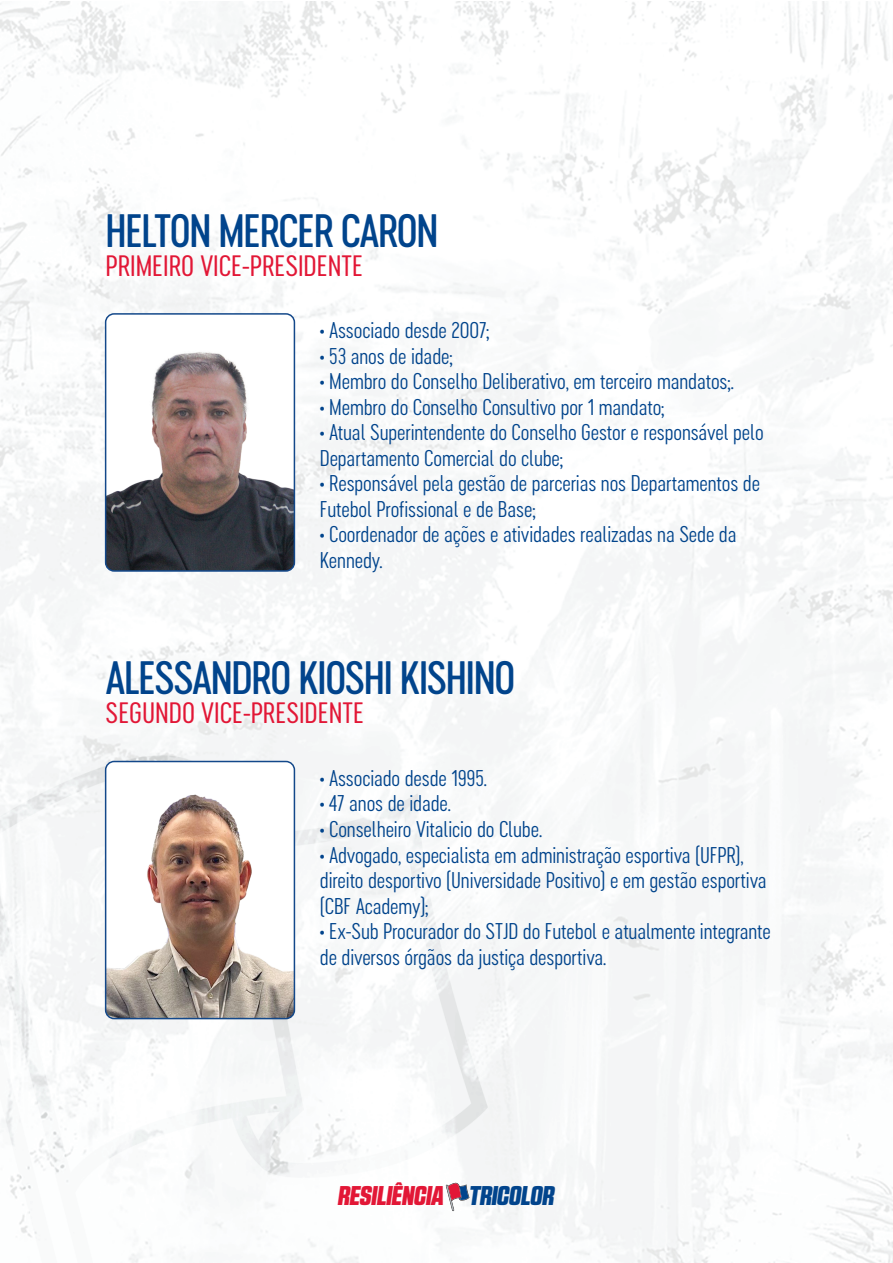
<style>
.page{position:relative;width:893px;height:1263px;background:#fff}
.page>*{position:absolute;margin:0;border:0;box-sizing:border-box;transform-origin:0 0}
.t1{font:42.75px "Cervino Semi Bold Neue";letter-spacing:-.03em;color:#01448c}
.t2{font:27.45px "Cervino Medium Neue";color:#e21736}
.t3{font:italic 900 27.15px "RB No 2.1 a";color:#e21736}
.t4{font:21.3px/25.5px "Cervino Regular Neue";letter-spacing:-.005em;color:#01448c}
.s1{color:#01448c}
</style>
<div class="page">
<img style="left:1px;top:1px;width:892px;height:1262px">
<svg style="left:446px;top:1182px;width:23px;height:29px"></svg>
<img style="left:106px;top:314px;width:188px;height:257px">
<div style="left:105px;top:313px;width:190px;height:259px;border:2px solid #13488a;border-radius:9px"></div>
<img style="left:106px;top:761px;width:188px;height:257px">
<div style="left:105px;top:761px;width:190px;height:258px;border:2px solid #13488a;border-radius:9px"></div>
<h1 class="t1" style="left:106px;top:202px;width:334px">HELTON MERCER CARON</h1>
<p class="t2" style="left:106px;top:247px;width:259px">PRIMEIRO VICE-PRESIDENTE</p>
<p class="t4" style="left:320px;top:318px;width:171px">• Associado desde 2007;</p>
<p class="t4" style="left:320px;top:344px;width:134px">• 53 anos de idade;</p>
<p class="t4" style="left:320px;top:369px;width:415px">• Membro do Conselho Deliberativo, em terceiro mandatos;.</p>
<p class="t4" style="left:320px;top:395px;width:346px">• Membro do Conselho Consultivo por 1 mandato;</p>
<p class="t4" style="left:320px;top:420px;width:445px">• Atual Superintendente do Conselho Gestor e responsável pelo<br>Departamento Comercial do clube;</p>
<p class="t4" style="left:320px;top:471px;width:442px">• Responsável pela gestão de parcerias nos Departamentos de<br>Futebol Profissional e de Base;</p>
<p class="t4" style="left:320px;top:522px;width:418px">• Coordenador de ações e atividades realizadas na Sede da<br>Kennedy.</p>
<h1 class="t1" style="left:106px;top:650px;width:411px">ALESSANDRO KIOSHI KISHINO</h1>
<p class="t2" style="left:106px;top:695px;width:260px">SEGUNDO VICE-PRESIDENTE</p>
<p class="t4" style="left:320px;top:766px;width:169px">• Associado desde 1995.</p>
<p class="t4" style="left:320px;top:791px;width:133px">• 47 anos de idade.</p>
<p class="t4" style="left:320px;top:817px;width:224px">• Conselheiro Vitalicio do Clube.</p>
<p class="t4" style="left:320px;top:842px;width:448px">• Advogado, especialista em administração esportiva (UFPR), direito desportivo (Universidade Positivo) e em gestão esportiva (CBF Academy);</p>
<p class="t4" style="left:320px;top:919px;width:453px">• Ex-Sub Procurador do STJD do Futebol e atualmente integrante de diversos órgãos da justiça desportiva.</p>
<p class="t3" style="left:338px;top:1179px;width:217px">RESILIÊNCIA <span class="s1">TRICOLOR</span></p>
</div>
